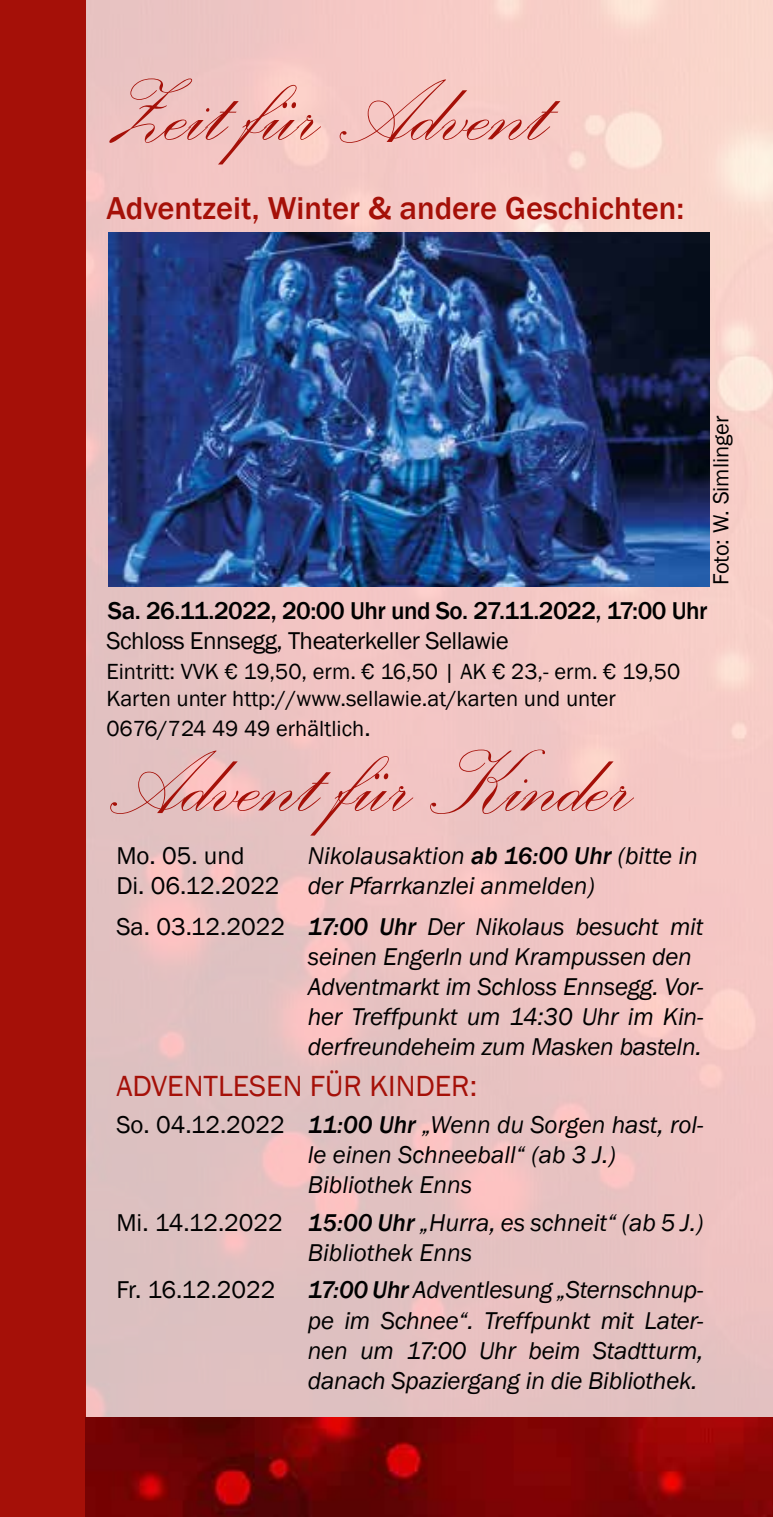
<style>
.page{position:relative;width:773px;height:1517px;background:#fff}
.page>*{position:absolute;margin:0;border:0;box-sizing:border-box;transform-origin:0 0}
.t1{font:115px "Palace Script";letter-spacing:-.01em;color:#a51008}
.t2{font:500 32.5px "Franklin Gothic";color:#a51008}
.t3{font:30px "Franklin Gothic";color:#a51008}
.t4{font:italic 25px/30px "Franklin Gothic";letter-spacing:-.01em;color:#000}
.t5{font:500 25px "Franklin Gothic";letter-spacing:-.02em;color:#000}
.t6{font:25px "Franklin Gothic";letter-spacing:-.02em;color:#000}
.t7{font:25px/30px "Franklin Gothic";color:#000}
.t8{font:22.5px/27px "Franklin Gothic";color:#000}
.s1{font-size:25px}
.s2{font-weight:500}
.s3{font-style:normal}
</style>
<div class="page">
<img style="left:85px;top:0;width:687px;height:1417px">
<img style="left:108px;top:232px;width:601px;height:354px">
<div style="left:0;top:0;width:85px;height:1517px;background:#a51008"></div>
<img style="left:85px;top:1417px;width:687px;height:100px">
<h1 class="t1" style="left:106px;top:36px;width:444px">Zeit für Advent</h1>
<h2 class="t2" style="left:106px;top:188px;width:579px">Adventzeit, Winter &amp; andere Geschichten:</h2>
<p class="t8" style="left:707px;top:585px;width:171px;rotate:-90deg">Foto: W. Simlinger</p>
<p class="t5" style="left:108px;top:595px;width:601px">Sa. 26.11.2022, 20:00 Uhr und So. 27.11.2022, 17:00 Uhr</p>
<p class="t6" style="left:106px;top:624px;width:404px">Schloss Ennsegg, Theaterkeller Sellawie</p>
<p class="t8" style="left:106px;top:658px;width:575px">Eintritt: VVK € 19,50, erm. € 16,50 | AK € 23,- erm. € 19,50<br>Karten unter http://www.sellawie.at/karten und unter</p>
<p class="t8" style="left:106px;top:715px;width:266px">0676/724 49 49 erhältlich<span class="s1">.</span></p>
<h1 class="t1" style="left:106px;top:707px;width:528px">Advent für Kinder</h1>
<p class="t7" style="left:116px;top:841px;width:165px">Mo. 05. und<br>Di. 06.12.2022</p>
<p class="t4" style="left:308px;top:841px;width:391px">Nikolausaktion <span class="s2">ab 16:00 Uhr</span> (bitte in der Pfarrkanzlei anmelden)</p>
<p class="t4" style="left:308px;top:912px;width:397px;text-indent:-191px"><span class="s3">Sa. 03.12.2022</span> <span class="s2">17:00 Uhr</span> Der Nikolaus besucht mit seinen Engerln und Krampussen den Adventmarkt im Schloss Ennsegg. Vor&shy;her Treffpunkt um 14:30 Uhr im Kin&shy;derfreundeheim zum Masken basteln.</p>
<p class="t3" style="left:116px;top:1067px;width:362px">ADVENTLESEN FÜR KINDER:</p>
<p class="t4" style="left:308px;top:1110px;width:397px;text-indent:-191px"><span class="s3">So. 04.12.2022</span> <span class="s2">11:00 Uhr</span> „Wenn du Sorgen hast, rol&shy;le einen Schneeball“ (ab 3 J.)<br>Bibliothek Enns</p>
<p class="t4" style="left:308px;top:1208px;width:397px;text-indent:-191px"><span class="s3">Mi. 14.12.2022</span> <span class="s2">15:00 Uhr</span> „Hurra, es schneit“ (ab 5 J.)<br>Bibliothek Enns</p>
<p class="t7" style="left:116px;top:1275px;width:161px">Fr. 16.12.2022</p>
<p class="t4" style="left:308px;top:1275px;width:397px;text-align:justify"><span class="s2">17:00 Uhr</span> Adventlesung „Sternschnup&shy;pe im Schnee“. Treffpunkt mit Later&shy;nen um 17:00 Uhr beim Stadtturm, danach Spaziergang in die Bibliothek.</p>
</div>
